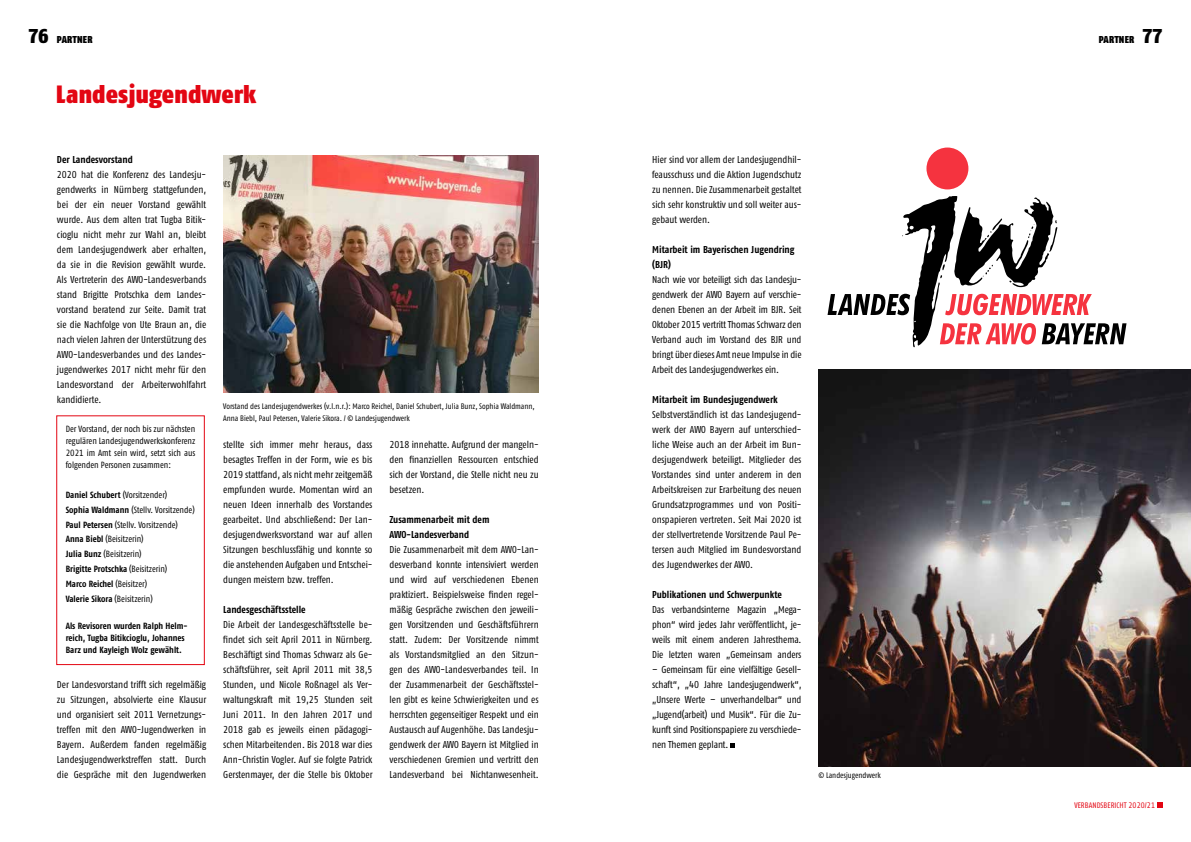
<style>
.page{position:relative;width:1191px;height:842px;background:#fff}
.page>*{position:absolute;margin:0;border:0;box-sizing:border-box;transform-origin:0 0}
.t1{font:25px "Fago Co Black Tf";letter-spacing:.01em;color:#e30613}
.t2{font:20px "Fago Co Black Tf";color:#000}
.t3{font:10px/15px "Fago Co Regular Tf";letter-spacing:-.005em;color:#000;text-align:justify}
.t4{font:10px/15px "Fago Co Bold Tf";color:#000}
.t5{font:10px "Fago Co Black Tf";letter-spacing:.02em;color:#000}
.t6{font:9px/12px "Fago Co Regular Tf";color:#000;text-align:justify}
.t7{font:700 9px/14.8px "Fago Co Tf";color:#000}
.t8{font:9px/12px "Fago Co Bold Tf";color:#000}
.t9{font:8px/12px "Fago Co Regular Tf";color:#000}
.t10{font:8px "Fago Co Regular Tf";letter-spacing:.01em;color:#e30613}
.s1{font-family:"Fago Co Regular Tf";font-weight:400}
.s2{font-family:"Fago Co Tf";font-weight:700}
</style>
<div class="page">
<svg style="left:1157px;top:802px;width:5px;height:6px"></svg>
<svg style="left:730px;top:743px;width:5px;height:5px"></svg>
<img style="left:223px;top:156px;width:316px;height:237px">
<img style="left:818px;top:369px;width:373px;height:398px">
<div style="left:926px;top:148px;width:42px;height:41px;background:#f5333f;border-radius:50%"></div>
<svg style="left:827px;top:196px;width:299px;height:151px"></svg>
<div style="left:56px;top:415px;width:149px;height:250px;border:1px solid #e30613"></div>
<h2 class="t2" style="left:28px;top:23px;width:21px">76</h2>
<h2 class="t2" style="left:1142px;top:23px;width:21px">77</h2>
<p class="t5" style="left:57px;top:33px;width:37px">PARTNER</p>
<p class="t5" style="left:1098px;top:33px;width:37px">PARTNER</p>
<h1 class="t1" style="left:56px;top:79px;width:202px">Landesjugendwerk</h1>
<p class="t4" style="left:57px;top:151px;width:77px">Der Landesvorstand</p>
<p class="t3" style="left:57px;top:166px;width:151px">2020 hat die Konferenz des Landesju&shy;gendwerks in Nürnberg stattgefunden, bei der ein neuer Vorstand gewählt wurde. Aus dem alten trat Tugba Bitik&shy;cioglu nicht mehr zur Wahl an, bleibt dem Landesjugendwerk aber erhalten, da sie in die Revision gewählt wurde.<br>Als Vertreterin des AWO-Landesverbands stand Brigitte Protschka dem Landes&shy;vorstand beratend zur Seite. Damit trat sie die Nachfolge von Ute Braun an, die nach vielen Jahren der Unterstützung des AWO-Landesverbandes und des Landes&shy;jugendwerkes 2017 nicht mehr für den Landesvorstand der Arbeiterwohlfahrt kandidierte.</p>
<p class="t6" style="left:66px;top:423px;width:131px">Der Vorstand, der noch bis zur nächsten regulären Landesjugendwerkskonferenz 2021 im Amt sein wird, setzt sich aus folgenden Personen zusammen:</p>
<p class="t7" style="left:66px;top:487px;width:103px">Daniel Schubert <span class="s1">(Vorsitzender)</span></p>
<p class="t6" style="left:66px;top:502px;width:130px;line-height:14.8px;text-align:left"><span class="s2">Sophia Waldmann</span> (Stellv. Vorsitzende)<br><span class="s2">Paul Petersen</span> (Stellv. Vorsitzende)<br><span class="s2">Anna Biebl</span> (Beisitzerin)<br><span class="s2">Julia Bunz</span> (Beisitzerin)</p>
<p class="t7" style="left:66px;top:561px;width:103px">Brigitte Protschka <span class="s1">(Beisitzerin)<br></span>Marco Reichel <span class="s1">(Beisitzer)<br></span>Valerie Sikora <span class="s1">(Beisitzerin)</span></p>
<p class="t8" style="left:66px;top:619px;width:123px">Als Revisoren wurden Ralph Helm&shy;reich, Tugba Bitikcioglu, Johannes<br>Barz und Kayleigh Wolz gewählt.</p>
<p class="t3" style="left:57px;top:676px;width:151px">Der Landesvorstand trifft sich regelmäßig zu Sitzungen, absolvierte eine Klausur und organisiert seit 2011 Vernetzungs&shy;treffen mit den AWO-Jugendwerken in Bayern. Außerdem fanden regelmäßig Landesjugendwerkstreffen statt. Durch die Gespräche mit den Jugendwerken</p>
<p class="t9" style="left:223px;top:400px;width:313px">Vorstand des Landesjugendwerkes (v.l.n.r.): Marco Reichel, Daniel Schubert, Julia Bunz, Sophia Waldmann,<br>Anna Biebl, Paul Petersen, Valerie Sikora. / © Landesjugendwerk</p>
<p class="t3" style="left:223px;top:436px;width:151px">stellte sich immer mehr heraus, dass besagtes Treffen in der Form, wie es bis 2019 stattfand, als nicht mehr zeitgemäß empfunden wurde. Momentan wird an neuen Ideen innerhalb des Vorstandes gearbeitet. Und abschließend: Der Lan&shy;desjugendwerksvorstand war auf allen Sitzungen beschlussfähig und konnte so die anstehenden Aufgaben und Entschei&shy;dungen meistern bzw. treffen.</p>
<p class="t4" style="left:223px;top:601px;width:84px">Landesgeschäftsstelle</p>
<p class="t3" style="left:223px;top:616px;width:151px">Die Arbeit der Landesgeschäftsstelle be&shy;findet sich seit April 2011 in Nürnberg.<br>Beschäftigt sind Thomas Schwarz als Ge&shy;schäftsführer, seit April 2011 mit 38,5<br>Stunden, und Nicole Roßnagel als Ver&shy;waltungskraft mit 19,25 Stunden seit Juni 2011. In den Jahren 2017 und 2018 gab es jeweils einen pädagogi&shy;schen Mitarbeitenden. Bis 2018 war dies Ann-Christin Vogler. Auf sie folgte Patrick Gerstenmayer, der die Stelle bis Oktober</p>
<p class="t3" style="left:389px;top:436px;width:151px">2018 innehatte. Aufgrund der mangeln&shy;den finanziellen Ressourcen entschied sich der Vorstand, die Stelle nicht neu zu besetzen.</p>
<p class="t4" style="left:389px;top:511px;width:101px">Zusammenarbeit mit dem<br>AWO-Landesverband</p>
<p class="t3" style="left:389px;top:541px;width:151px">Die Zusammenarbeit mit dem AWO-Lan&shy;desverband konnte intensiviert werden und wird auf verschiedenen Ebenen praktiziert. Beispielsweise finden regel&shy;mäßig Gespräche zwischen den jeweili&shy;gen Vorsitzenden und Geschäftsführern statt. Zudem: Der Vorsitzende nimmt als Vorstandsmitglied an den Sitzun&shy;gen des AWO-Landesverbandes teil. In der Zusammenarbeit der Geschäftsstel&shy;len gibt es keine Schwierigkeiten und es herrschten gegenseitiger Respekt und ein Austausch auf Augenhöhe. Das Landesju&shy;gendwerk der AWO Bayern ist Mitglied in verschiedenen Gremien und vertritt den Landesverband bei Nichtanwesenheit.</p>
<p class="t3" style="left:652px;top:151px;width:151px">Hier sind vor allem der Landesjugendhil&shy;feausschuss und die Aktion Jugendschutz zu nennen. Die Zusammenarbeit gestaltet sich sehr konstruktiv und soll weiter aus&shy;gebaut werden.</p>
<p class="t4" style="left:652px;top:241px;width:144px">Mitarbeit im Bayerischen Jugendring (BJR)</p>
<p class="t3" style="left:652px;top:271px;width:151px">Nach wie vor beteiligt sich das Landesju&shy;gendwerk der AWO Bayern auf verschie&shy;denen Ebenen an der Arbeit im BJR. Seit Oktober 2015 vertritt Thomas Schwarz den Verband auch im Vorstand des BJR und bringt über dieses Amt neue Impulse in die Arbeit des Landesjugendwerkes ein.</p>
<p class="t4" style="left:652px;top:391px;width:127px">Mitarbeit im Bundesjugendwerk</p>
<p class="t3" style="left:652px;top:406px;width:151px">Selbstverständlich ist das Landesjugend&shy;werk der AWO Bayern auf unterschied&shy;liche Weise auch an der Arbeit im Bun&shy;desjugendwerk beteiligt. Mitglieder des Vorstandes sind unter anderem in den Arbeitskreisen zur Erarbeitung des neuen Grundsatzprogrammes und von Positi&shy;onspapieren vertreten. Seit Mai 2020 ist der stellvertretende Vorsitzende Paul Pe&shy;tersen auch Mitglied im Bundesvorstand des Jugendwerkes der AWO.</p>
<p class="t4" style="left:652px;top:586px;width:131px">Publikationen und Schwerpunkte</p>
<p class="t3" style="left:652px;top:601px;width:151px">Das verbandsinterne Magazin „Mega&shy;phon“ wird jedes Jahr veröffentlicht, je&shy;weils mit einem anderen Jahresthema.<br>Die letzten waren „Gemeinsam anders</p>
<p class="t3" style="left:652px;top:661px;width:151px">– Gemeinsam für eine vielfältige Gesell&shy;schaft“, „40 Jahre Landesjugendwerk“, „Unsere Werte – unverhandelbar“ und „Jugend(arbeit) und Musik“. Für die Zu&shy;kunft sind Positionspapiere zu verschiede&shy;nen Themen geplant.</p>
<p class="t9" style="left:818px;top:769px;width:64px">© Landesjugendwerk</p>
<p class="t10" style="left:1074px;top:800px;width:82px">VERBANDSBERICHT 2020/21</p>
</div>
